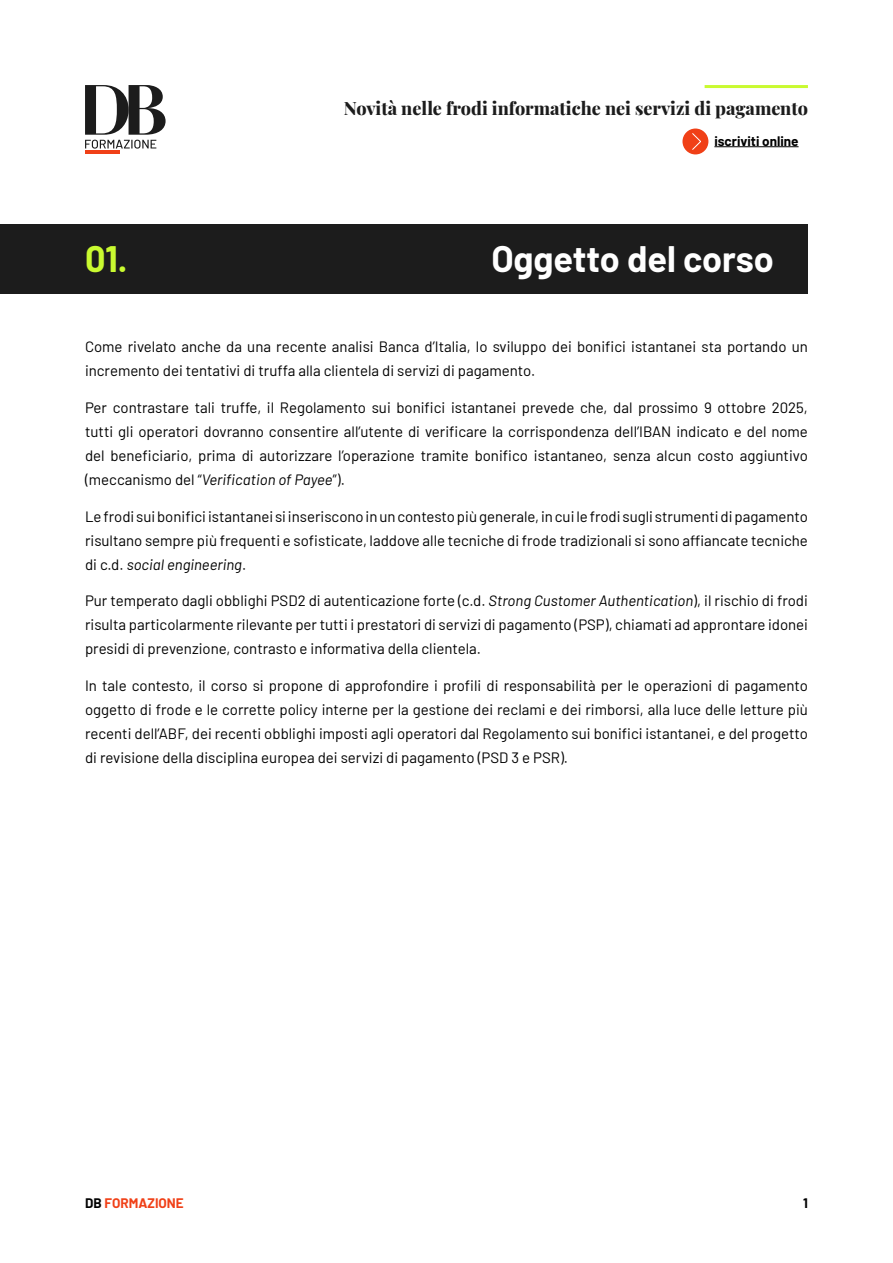
<style>
.page{position:relative;width:893px;height:1263px;background:#fff}
.page>*{position:absolute;margin:0;border:0;box-sizing:border-box;transform-origin:0 0}
.t1{font:700 36px "Barlow";color:#fff}
.t2{font:700 36px "Barlow";color:#c9fa30}
.t3{font:800 18px "Playfair Display";color:#1c1c1c}
.t4{font:15px/24px "Barlow";color:#000;text-align:justify}
.t5{font:700 13.5px "Barlow";color:#000}
.t6{font:700 13.5px "Barlow";color:#f04017}
.s1{font-style:italic}
.s2{color:#000}
</style>
<div class="page">
<hr style="left:85px;top:151px;width:35px;height:3px;background:#f04017">
<svg style="left:85px;top:85px;width:81px;height:64px"></svg>
<hr style="left:705px;top:85px;width:103px;height:3px;background:#c9fa30">
<hr style="left:714px;top:146px;width:85px;height:1px;background:#000">
<div style="left:682px;top:129px;width:26px;height:25px;background:#f04017;border-radius:50%"></div>
<svg style="left:692px;top:133px;width:9px;height:17px"></svg>
<div style="left:0;top:224px;width:808px;height:69px;background:#1c1c1c"></div>
<p class="t3" style="left:344px;top:94px;width:466px">Novità nelle frodi informatiche nei servizi di pagamento</p>
<p class="t5" style="left:714px;top:131px;width:86px">iscriviti online</p>
<h1 class="t2" style="left:85px;top:232px;width:44px">01.</h1>
<h1 class="t1" style="left:491px;top:232px;width:284px">Oggetto del corso</h1>
<p class="t4" style="left:85px;top:333px;width:724px">Come rivelato anche da una recente analisi Banca d’Italia, lo sviluppo dei bonifici istantanei sta portando un incremento dei tentativi di truffa alla clientela di servizi di pagamento.</p>
<p class="t4" style="left:85px;top:394px;width:724px">Per contrastare tali truffe, il Regolamento sui bonifici istantanei prevede che, dal prossimo 9 ottobre 2025, tutti gli operatori dovranno consentire all’utente di verificare la corrispondenza dell’IBAN indicato e del nome del beneficiario, prima di autorizzare l’operazione tramite bonifico istantaneo, senza alcun costo aggiuntivo (meccanismo del “<span class="s1">Verification of Payee</span>”).</p>
<p class="t4" style="left:85px;top:503px;width:724px">Le frodi sui bonifici istantanei si inseriscono in un contesto più generale, in cui le frodi sugli strumenti di pagamento risultano sempre più frequenti e sofisticate, laddove alle tecniche di frode tradizionali si sono affiancate tecniche di c.d. <span class="s1">social engineering</span>.</p>
<p class="t4" style="left:85px;top:588px;width:724px">Pur temperato dagli obblighi PSD2 di autenticazione forte (c.d. <span class="s1">Strong Customer Authentication</span>), il rischio di frodi risulta particolarmente rilevante per tutti i prestatori di servizi di pagamento (PSP), chiamati ad approntare idonei presidi di prevenzione, contrasto e informativa della clientela.</p>
<p class="t4" style="left:85px;top:672px;width:724px">In tale contesto, il corso si propone di approfondire i profili di responsabilità per le operazioni di pagamento oggetto di frode e le corrette policy interne per la gestione dei reclami e dei rimborsi, alla luce delle letture più recenti dell’ABF, dei recenti obblighi imposti agli operatori dal Regolamento sui bonifici istantanei, e del progetto di revisione della disciplina europea dei servizi di pagamento (PSD 3 e PSR).</p>
<p class="t6" style="left:85px;top:1193px;width:100px"><span class="s2">DB</span> FORMAZIONE</p>
<p class="t5" style="left:803px;top:1193px;width:6px">1</p>
</div>
